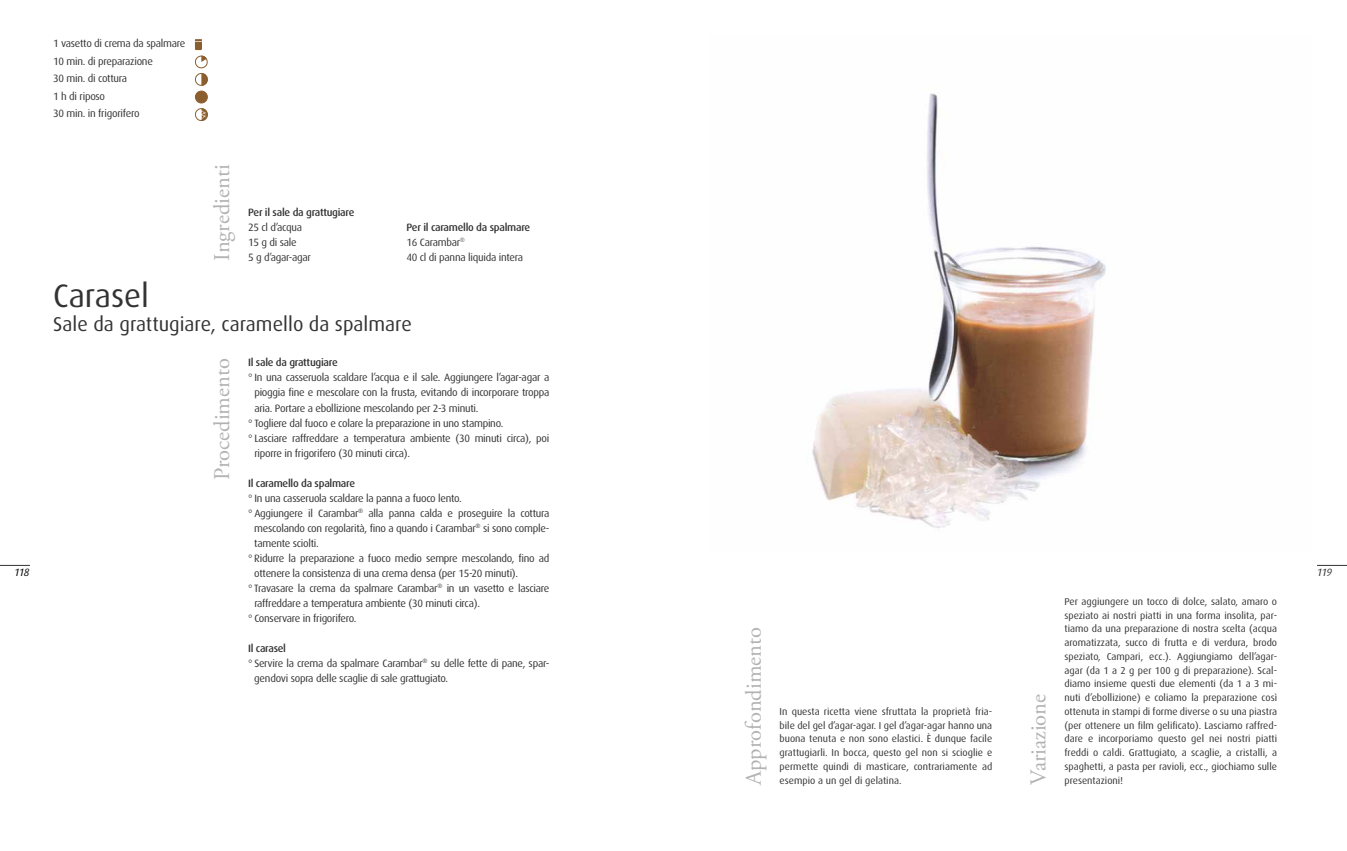
<style>
.page{position:relative;width:1347px;height:851px;background:#fff}
.page>*{position:absolute;margin:0;border:0;box-sizing:border-box;transform-origin:0 0}
.t1{font:32.5px "Dax";color:#333}
.t2{font:22.5px "Adobe Garamond Pro";color:#b3b3b3}
.t3{font:20px "Dax";color:#333}
.t4{font:10.62px/15px "Dax";letter-spacing:-.025em;color:#333}
.t5{font:500 10.62px "Dax";letter-spacing:-.025em;color:#333}
.t6{font:italic 10.62px "Dax";color:#000}
.t7{font:italic 10.62px "Dax";color:#333}
.t8{font:10px/13.8px "Dax";color:#333;text-align:justify}
.s1{font-weight:500}
</style>
<div class="page">
<hr style="left:0;top:565px;width:30px;height:1px;background:#333">
<svg style="left:1317px;top:565px;width:29px;height:1px"></svg>
<div style="left:195px;top:91px;width:12px;height:12px;background:#8b5e30;border-radius:50%"></div>
<div style="left:195px;top:91px;width:13px;height:12px;border:1px solid #8b5e30;border-radius:50%"></div>
<svg style="left:194px;top:39px;width:14px;height:47px"></svg>
<svg style="left:195px;top:108px;width:13px;height:13px"></svg>
<img style="left:812px;top:93px;width:294px;height:435px">
<p class="t4" style="left:53px;top:35px;width:134px;line-height:17.5px">1 vasetto di crema da spalmare<br>10 min. di preparazione<br>30 min. di cottura<br>1 h di riposo<br>30 min. in frigorifero</p>
<h2 class="t2" style="left:208px;top:261px;width:97px;rotate:-90deg">Ingredienti</h2>
<p class="t5" style="left:248px;top:206px;width:108px">Per il sale da grattugiare</p>
<p class="t4" style="left:248px;top:220px;width:64px">25 cl d’acqua<br>15 g di sale<br>5 g d’agar-agar</p>
<p class="t4" style="left:406px;top:220px;width:125px"><span class="s1">Per il caramello da spalmare<br></span>16 Carambar<sup>®<br></sup>40 cl di panna liquida intera</p>
<h1 class="t1" style="left:53px;top:277px;width:97px">Carasel</h1>
<h3 class="t3" style="left:53px;top:312px;width:360px">Sale da grattugiare, caramello da spalmare</h3>
<p class="t5" style="left:248px;top:357px;width:91px">Il sale da grattugiare</p>
<p class="t4" style="left:248px;top:370px;width:303px">° In una casseruola scaldare l’acqua e il sale. Aggiungere l’agar-agar a</p>
<p class="t4" style="left:254px;top:385px;width:296px">pioggia fine e mescolare con la frusta, evitando di incorporare troppa</p>
<p class="t4" style="left:254px;top:400px;width:226px">aria. Portare a ebollizione mescolando per 2-3 minuti.</p>
<p class="t4" style="left:248px;top:415px;width:257px">° Togliere dal fuoco e colare la preparazione in uno stampino.</p>
<p class="t4" style="left:248px;top:430px;width:303px">° Lasciare raffreddare a temperatura ambiente (30 minuti circa), poi</p>
<p class="t4" style="left:254px;top:445px;width:157px">riporre in frigorifero (30 minuti circa).</p>
<p class="t5" style="left:248px;top:477px;width:108px">Il caramello da spalmare</p>
<p class="t4" style="left:248px;top:490px;width:215px">° In una casseruola scaldare la panna a fuoco lento.</p>
<p class="t4" style="left:248px;top:505px;width:303px">° Aggiungere il Carambar<sup>®</sup> alla panna calda e proseguire la cottura</p>
<p class="t4" style="left:254px;top:520px;width:296px">mescolando con regolarità, fino a quando i Carambar<sup>®</sup> si sono comple-</p>
<p class="t4" style="left:254px;top:535px;width:66px">tamente sciolti.</p>
<p class="t4" style="left:248px;top:550px;width:303px">° Ridurre la preparazione a fuoco medio sempre mescolando, fino ad</p>
<p class="t4" style="left:254px;top:565px;width:265px">ottenere la consistenza di una crema densa (per 15-20 minuti).</p>
<p class="t4" style="left:248px;top:580px;width:303px">° Travasare la crema da spalmare Carambar<sup>®</sup> in un vasetto e lasciare</p>
<p class="t4" style="left:254px;top:595px;width:227px">raffreddare a temperatura ambiente (30 minuti circa).</p>
<p class="t4" style="left:248px;top:610px;width:110px">° Conservare in frigorifero.</p>
<p class="t5" style="left:248px;top:642px;width:39px">Il carasel</p>
<p class="t4" style="left:248px;top:655px;width:303px">° Servire la crema da spalmare Carambar<sup>®</sup> su delle fette di pane, spar-</p>
<p class="t4" style="left:254px;top:670px;width:195px">gendovi sopra delle scaglie di sale grattugiato.</p>
<h2 class="t2" style="left:209px;top:479px;width:123px;rotate:-90deg">Procedimento</h2>
<p class="t6" style="left:14px;top:566px;width:17px">118</p>
<p class="t7" style="left:1316px;top:566px;width:17px">119</p>
<p class="t8" style="left:1064px;top:594px;width:214px">Per aggiungere un tocco di dolce, salato, amaro o speziato ai nostri piatti in una forma insolita, par&shy;tiamo da una preparazione di nostra scelta (acqua aromatizzata, succo di frutta e di verdura, brodo speziato, Campari, ecc.). Aggiungiamo dell’agar&shy;agar (da 1 a 2 g per 100 g di preparazione). Scal&shy;diamo insieme questi due elementi (da 1 a 3 mi&shy;nuti d’ebollizione) e coliamo la preparazione così ottenuta in stampi di forme diverse o su una piastra (per ottenere un film gelificato). Lasciamo raffred&shy;dare e incorporiamo questo gel nei nostri piatti freddi o caldi. Grattugiato, a scaglie, a cristalli, a spaghetti, a pasta per ravioli, ecc., giochiamo sulle presentazioni!</p>
<h2 class="t2" style="left:740px;top:784px;width:159px;rotate:-90deg">Approfondimento</h2>
<h2 class="t2" style="left:1025px;top:784px;width:92px;rotate:-90deg">Variazione</h2>
<p class="t8" style="left:779px;top:704px;width:214px">In questa ricetta viene sfruttata la proprietà fria&shy;bile del gel d’agar-agar. I gel d’agar-agar hanno una buona tenuta e non sono elastici. È dunque facile grattugiarli. In bocca, questo gel non si scioglie e permette quindi di masticare, contrariamente ad esempio a un gel di gelatina.</p>
</div>
